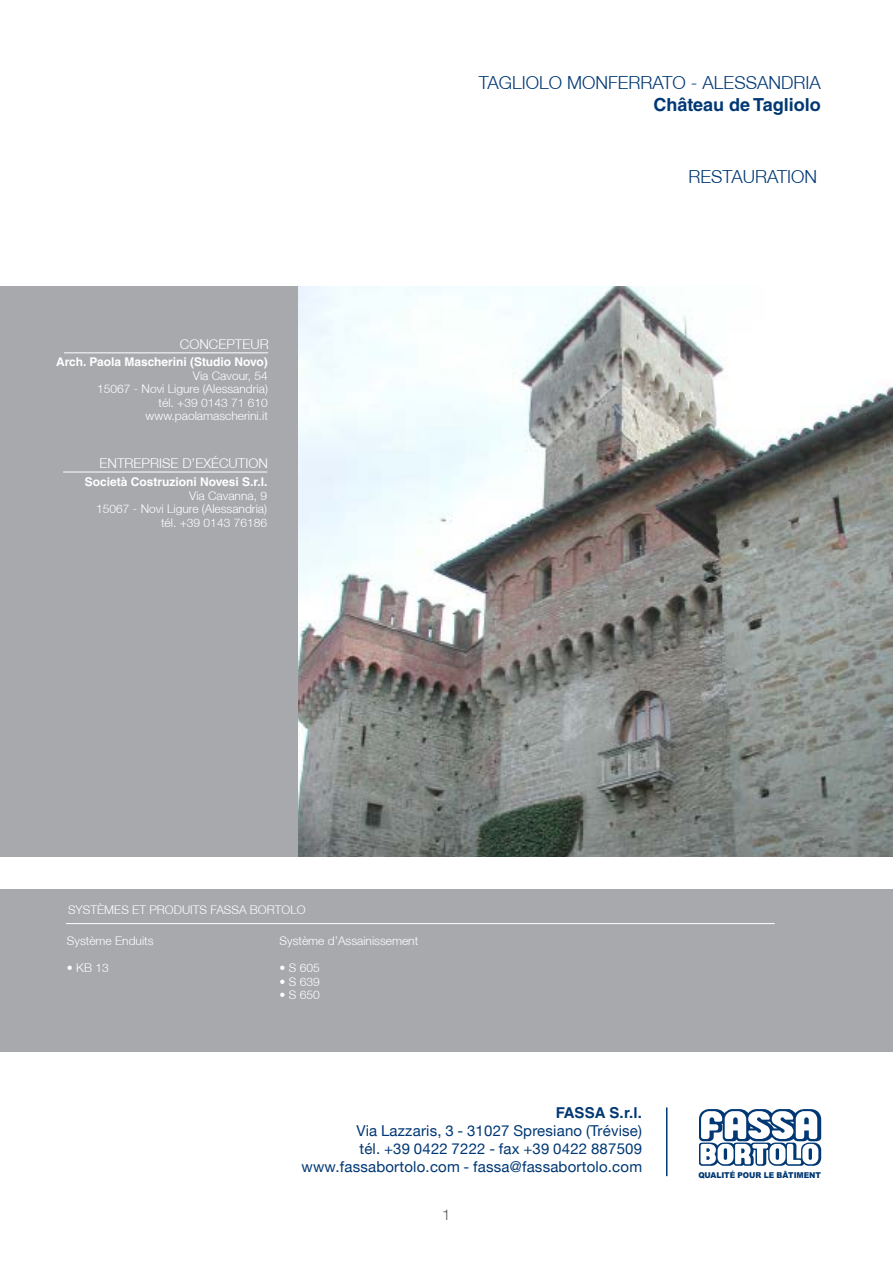
<style>
.page{position:relative;width:893px;height:1263px;background:#fff}
.page>*{position:absolute;margin:0;border:0;box-sizing:border-box;transform-origin:0 0}
.t1{font:300 18px "Helvetica Neue LT";color:#013874}
.t2{font:700 18px "Helvetica LT Std";color:#013874}
.t3{font:15px/18px "Helvetica Neue LT";letter-spacing:.015em;color:#013874;text-align:right}
.Numero_Pagina{font:300 15px "Helvetica Neue LT";color:#57585a}
.t4{font:300 13.5px "Helvetica Neue LT";color:#fff}
.Titolo_Sinistra{font:300 12px "Helvetica Neue LT";color:#fff}
.t5{font:700 12px "Helvetica LT Std";color:#fff}
.t6{font:900 8.1px "Arial";letter-spacing:-.01em;color:#013874;scale:.94 1}
.s1{font-family:"Helvetica LT Std";font-weight:700}
</style>
<div class="page">
<svg style="left:699px;top:1109px;width:123px;height:57px"></svg>
<div style="left:0;top:286px;width:893px;height:571px;background:#a8a9ad"></div>
<div style="left:0;top:889px;width:893px;height:162px;background:#a8a9ad"></div>
<hr style="left:66px;top:923px;width:709px;height:1px;background:#fff">
<hr style="left:666px;top:1107px;width:1px;height:69px;background:#013874">
<hr style="left:64px;top:353px;width:204px;height:1px;background:#fff">
<img style="left:299px;top:286px;width:594px;height:571px">
<hr style="left:63px;top:472px;width:204px;height:1px;background:#fff">
<p class="t1" style="left:479px;top:72px;width:343px">TAGLIOLO MONFERRATO - ALESSANDRIA</p>
<p class="t2" style="left:653px;top:94px;width:169px">Château de Tagliolo</p>
<p class="t4" style="left:180px;top:336px;width:90px">CONCEPTEUR</p>
<p class="t5" style="left:56px;top:355px;width:213px">Arch. Paola Mascherini (Studio Novo)</p>
<p class="Titolo_Sinistra" style="left:193px;top:368px;width:77px">Via Cavour, 54</p>
<p class="Titolo_Sinistra" style="left:97px;top:382px;width:172px">15067 - Novi Ligure (Alessandria)</p>
<p class="Titolo_Sinistra" style="left:159px;top:395px;width:111px">tél. +39 0143 71 610</p>
<p class="Titolo_Sinistra" style="left:146px;top:409px;width:124px">www.paolamascherini.it</p>
<p class="t4" style="left:100px;top:455px;width:170px">ENTREPRISE D’EXÉCUTION</p>
<p class="t5" style="left:85px;top:474px;width:184px">Società Costruzioni Novesi S.r.l.</p>
<p class="Titolo_Sinistra" style="left:189px;top:488px;width:79px">Via Cavanna, 9</p>
<p class="Titolo_Sinistra" style="left:96px;top:501px;width:172px">15067 - Novi Ligure (Alessandria)</p>
<p class="Titolo_Sinistra" style="left:161px;top:515px;width:107px">tél. +39 0143 76186</p>
<p class="t1" style="left:688px;top:166px;width:130px">RESTAURATION</p>
<p class="Titolo_Sinistra" style="left:68px;top:902px;width:239px">SYSTÈMES ET PRODUITS FASSA BORTOLO</p>
<p class="Titolo_Sinistra" style="left:67px;top:934px;width:88px">Système Enduits</p>
<p class="Titolo_Sinistra" style="left:67px;top:961px;width:43px">• KB 13</p>
<p class="Titolo_Sinistra" style="left:280px;top:934px;width:140px">Système d’Assainissement</p>
<p class="Titolo_Sinistra" style="left:280px;top:961px;width:42px">• S 605</p>
<p class="Titolo_Sinistra" style="left:280px;top:974px;width:42px">• S 639</p>
<p class="Titolo_Sinistra" style="left:280px;top:988px;width:42px">• S 650</p>
<p class="t3" style="left:357px;top:1104px;width:287px"><span class="s1">FASSA S.r.l.<br></span>Via Lazzaris, 3 - 31027 Spresiano (Trévise)</p>
<p class="t3" style="left:359px;top:1140px;width:284px">tél. +39 0422 7222 - fax +39 0422 887509</p>
<p class="t3" style="left:301px;top:1158px;width:342px">www.fassabortolo.com - fassa@fassabortolo.com</p>
<p class="Numero_Pagina" style="left:442px;top:1205px;width:10px">1</p>
<p class="t6" style="left:698px;top:1171px;width:132px">QUALITÉ POUR LE BÂTIMENT</p>
</div>
